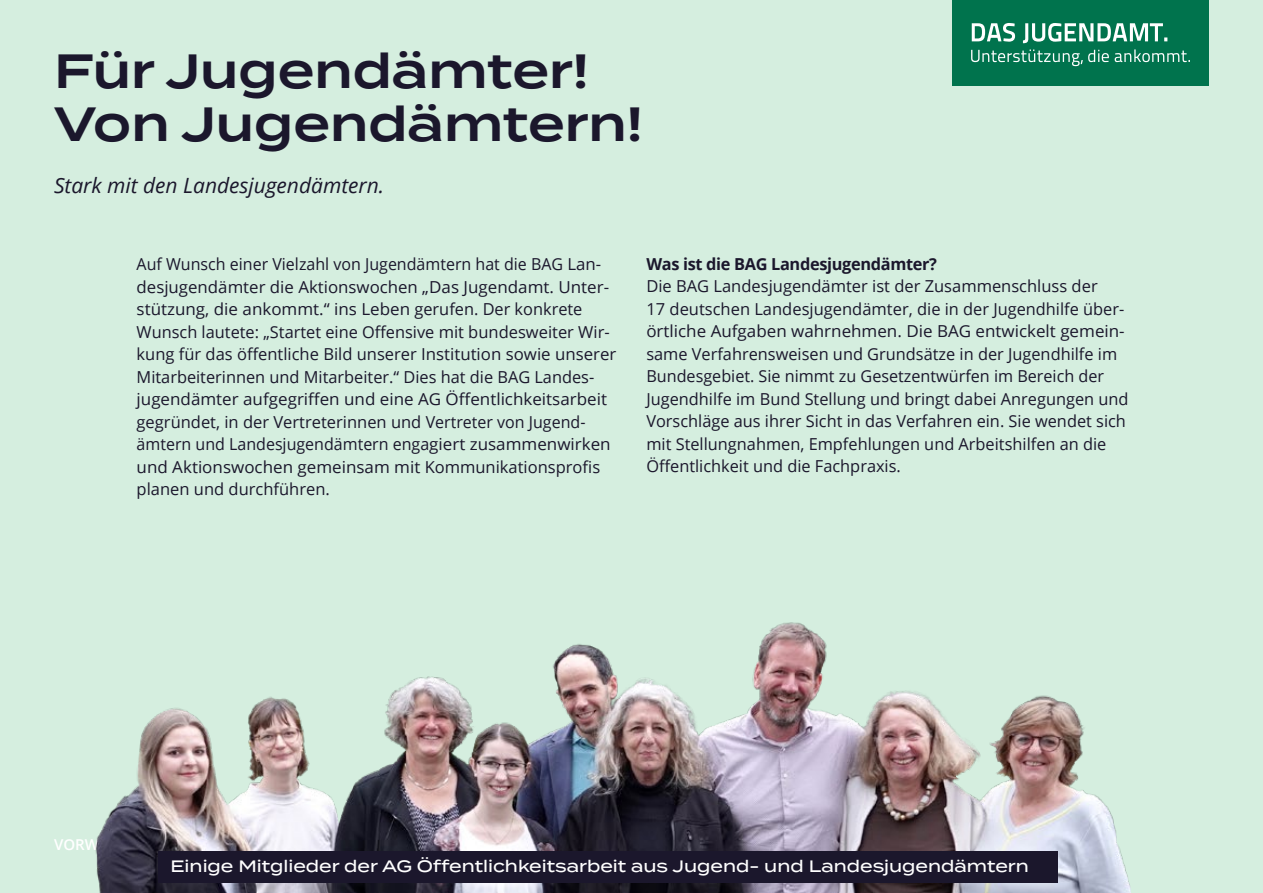
<style>
.page{position:relative;width:1263px;height:893px;background:#d5eedf}
.page>*{position:absolute;margin:0;border:0;box-sizing:border-box;transform-origin:0 0}
.t1{font:600 48px/53.7px "Termina";color:#1b172c}
.t2{font:italic 21px "Open Sans";color:#1b172c}
.t3{font:16.5px/22.5px "Open Sans";color:#1b172c}
.t4{font:500 16.5px "Termina";color:#fff}
.t5{font:700 16.5px "Open Sans";letter-spacing:-.02em;color:#1b172c}
.t6{font:600 15px "Open Sans";color:#fff}
</style>
<div class="page">
<div style="left:952px;top:0;width:257px;height:85px;background:#00734d"></div>
<svg style="left:971px;top:23px;width:219px;height:43px"></svg>
<img style="left:95px;top:622px;width:1035px;height:271px">
<div style="left:158px;top:851px;width:900px;height:32px;background:#1b172c"></div>
<h1 class="t1" style="left:54px;top:44px;width:590px">Für Jugendämter!<br>Von Jugendämtern!</h1>
<p class="t2" style="left:54px;top:170px;width:332px">Stark mit den Landesjugendämtern.</p>
<p class="t3" style="left:137px;top:253px;width:481px">Auf Wunsch einer Vielzahl von Jugendämtern hat die BAG Lan&shy;desjugendämter die Aktionswochen „Das Jugendamt. Unter&shy;stützung, die ankommt.“ ins Leben gerufen. Der konkrete Wunsch lautete: „Startet eine Offensive mit bundesweiter Wir&shy;kung für das öffentliche Bild unserer Institution sowie unserer Mitarbeiterinnen und Mitarbeiter.“ Dies hat die BAG Landes&shy;jugendämter aufgegriffen und eine AG Öffentlichkeitsarbeit gegründet, in der Vertreterinnen und Vertreter von Jugend&shy;ämtern und Landesjugendämtern engagiert zusammenwirken und Aktionswochen gemeinsam mit Kommunikationsprofis planen und durchführen.</p>
<p class="t5" style="left:646px;top:252px;width:292px">Was ist die BAG Landesjugendämter?</p>
<p class="t3" style="left:646px;top:275px;width:484px">Die BAG Landesjugendämter ist der Zusammenschluss der<br>17 deutschen Landesjugendämter, die in der Jugendhilfe über&shy;örtliche Aufgaben wahrnehmen. Die BAG entwickelt gemein&shy;same Verfahrensweisen und Grundsätze in der Jugendhilfe im Bundesgebiet. Sie nimmt zu Gesetzentwürfen im Bereich der Jugendhilfe im Bund Stellung und bringt dabei Anregungen und Vorschläge aus ihrer Sicht in das Verfahren ein. Sie wendet sich mit Stellungnahmen, Empfehlungen und Arbeitshilfen an die Öffentlichkeit und die Fachpraxis.</p>
<p class="t6" style="left:54px;top:834px;width:76px">VORWORT</p>
<p class="t4" style="left:171px;top:854px;width:860px">Einige Mitglieder der AG Öffentlichkeitsarbeit aus Jugend- und Landesjugendämtern</p>
</div>
